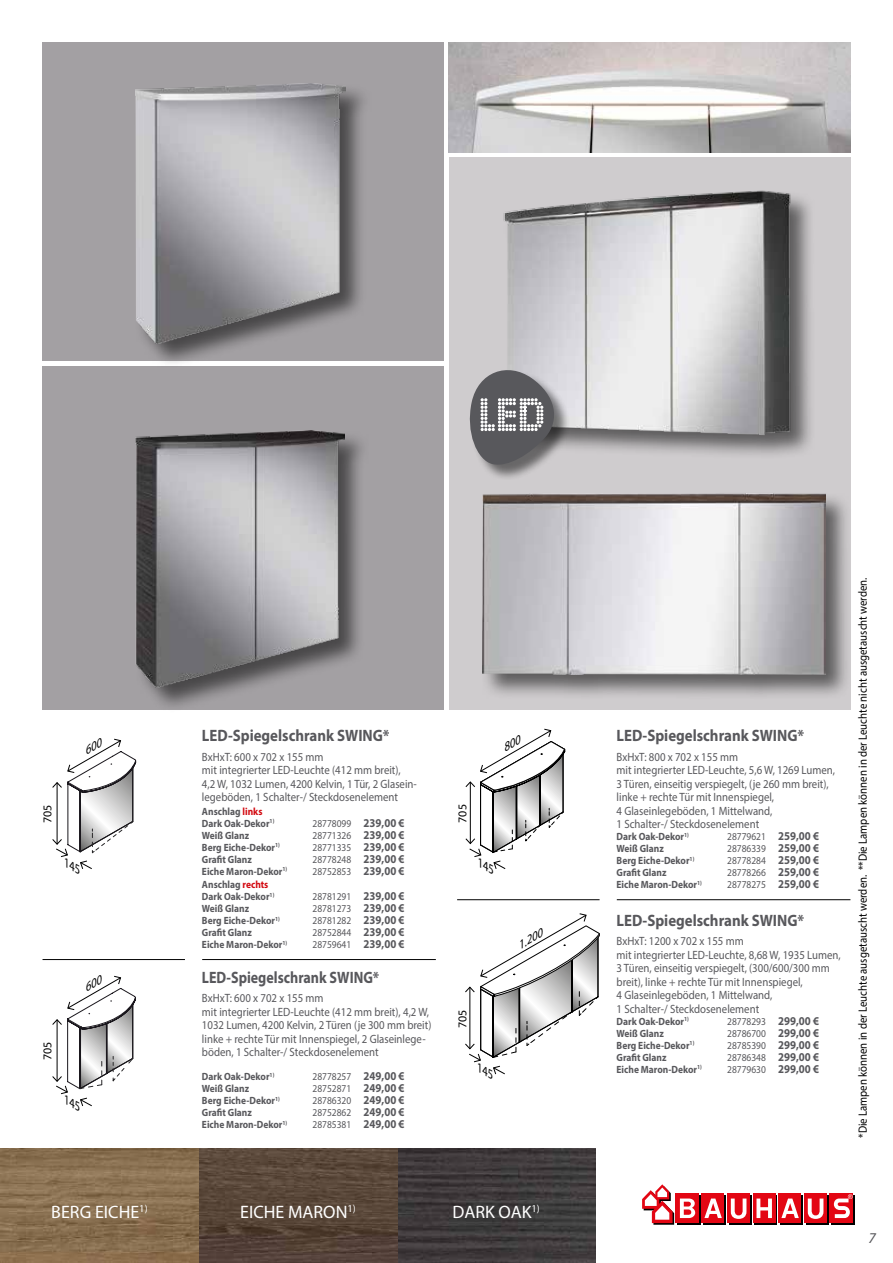
<style>
.page{position:relative;width:893px;height:1263px;background:#fff}
.page>*{position:absolute;margin:0;border:0;box-sizing:border-box;transform-origin:0 0}
.t1{font:18px "Myriad Pro";color:#fff}
.t2{font:700 16.5px "Myriad Pro";color:#58585c;scale:.9 1}
.t3{font:700 16.5px "Myriad Pro";color:#58585c;scale:.85 1}
.t4{font:italic 15px "Myriad Pro";color:#58585c}
.t5{font:12px/13.5px "Myriad Pro";color:#58585c;scale:.9 1}
.t6{font:12px "Myriad Pro";color:#000;scale:.9 1}
.t7{font:12px "Myriad Pro";color:#000}
.t8{font:italic 12px "Myriad Pro";color:#000}
.t9{font:700 10.5px/12px "Myriad Pro";color:#58585c;scale:.9 1}
.t10{font:10.5px "Myriad Pro";color:#58585c;scale:.9 1}
.s1{color:#d20a11}
.s2{font-weight:700;font-size:12px}
</style>
<div class="page">
<div style="left:449px;top:157px;width:401px;height:552px;background:#cfccce"></div>
<div style="left:43px;top:43px;width:401px;height:318px;background:#a3a0a3"></div>
<img style="left:449px;top:43px;width:401px;height:110px">
<div style="left:43px;top:366px;width:401px;height:343px;background:#a3a0a3"></div>
<div style="left:703px;top:1195px;width:23px;height:30px;background:#000"></div>
<div style="left:831px;top:1195px;width:24px;height:30px;background:#000"></div>
<div style="left:754px;top:1195px;width:23px;height:30px;background:#000"></div>
<div style="left:780px;top:1195px;width:23px;height:30px;background:#000"></div>
<div style="left:677px;top:1195px;width:23px;height:30px;background:#000"></div>
<div style="left:729px;top:1195px;width:23px;height:30px;background:#000"></div>
<div style="left:806px;top:1195px;width:23px;height:30px;background:#000"></div>
<div style="left:701px;top:1194px;width:23px;height:29px;background:#e30613"></div>
<div style="left:830px;top:1194px;width:23px;height:29px;background:#e30613"></div>
<div style="left:753px;top:1194px;width:23px;height:29px;background:#e30613"></div>
<div style="left:675px;top:1194px;width:24px;height:29px;background:#e30613"></div>
<svg style="left:642px;top:1184px;width:32px;height:41px"></svg>
<svg style="left:756px;top:1198px;width:16px;height:20px"></svg>
<svg style="left:704px;top:1198px;width:18px;height:20px"></svg>
<div style="left:727px;top:1194px;width:23px;height:29px;background:#e30613"></div>
<svg style="left:731px;top:1198px;width:15px;height:21px"></svg>
<div style="left:804px;top:1194px;width:23px;height:29px;background:#e30613"></div>
<svg style="left:808px;top:1198px;width:15px;height:21px"></svg>
<svg style="left:680px;top:1198px;width:15px;height:20px"></svg>
<div style="left:778px;top:1194px;width:23px;height:29px;background:#e30613"></div>
<svg style="left:781px;top:1198px;width:18px;height:20px"></svg>
<svg style="left:834px;top:1194px;width:19px;height:24px"></svg>
<img style="left:1px;top:1148px;width:594px;height:115px">
<img style="left:0;top:1148px;width:1px;height:115px">
<hr style="left:457px;top:899px;width:143px;height:1px;background:#000">
<hr style="left:43px;top:959px;width:142px;height:1px;background:#000">
<hr style="left:617px;top:899px;width:233px;height:1px;background:#000">
<hr style="left:202px;top:959px;width:234px;height:1px;background:#000">
<div style="left:503px;top:189px;width:313px;height:271px;background:#000;opacity:.55"></div>
<img style="left:503px;top:189px;width:309px;height:261px">
<div style="left:135px;top:82px;width:237px;height:287px;background:#000;opacity:.55"></div>
<img style="left:136px;top:83px;width:210px;height:260px">
<div style="left:135px;top:430px;width:236px;height:283px;background:#000;opacity:.55"></div>
<img style="left:136px;top:431px;width:208px;height:257px">
<div style="left:481px;top:491px;width:371px;height:210px;background:#000;opacity:.55"></div>
<img style="left:482px;top:492px;width:343px;height:182px">
<div style="left:471px;top:371px;width:100px;height:110px;background:#000;opacity:.5"></div>
<svg style="left:470px;top:370px;width:84px;height:95px;background:#7c7c7f"></svg>
<svg style="left:52px;top:738px;width:84px;height:131px"></svg>
<svg style="left:52px;top:975px;width:84px;height:132px"></svg>
<svg style="left:465px;top:913px;width:135px;height:162px"></svg>
<svg style="left:465px;top:729px;width:100px;height:140px"></svg>
<p class="t7" style="left:40px;top:823px;width:20px;rotate:-90deg">705</p>
<p class="t7" style="left:40px;top:1060px;width:20px;rotate:-90deg">705</p>
<h2 class="t2" style="left:202px;top:725px;width:210px">LED-Spiegelschrank SWING*</h2>
<p class="t5" style="left:202px;top:750px;width:240px">BxHxT: 600 x 702 x 155 mm<br>mit integrierter LED-Leuchte (412 mm breit), 4,2 W, 1032 Lumen, 4200 Kelvin, 1 Tür, 2 Glasein&shy;legeböden, 1 Schalter-/ Steckdosenelement</p>
<p class="t9" style="left:202px;top:805px;width:82px">Anschlag <span class="s1">links<br></span>Dark Oak-Dekor<sup>1)</sup></p>
<p class="t10" style="left:313px;top:817px;width:104px">28778099 <span class="s2">239,00 €</span></p>
<p class="t9" style="left:202px;top:829px;width:54px">Weiß Glanz</p>
<p class="t10" style="left:313px;top:829px;width:104px">28771326 <span class="s2">239,00 €</span></p>
<p class="t9" style="left:202px;top:841px;width:88px">Berg Eiche-Dekor<sup>1)</sup></p>
<p class="t10" style="left:313px;top:841px;width:104px">28771335 <span class="s2">239,00 €</span></p>
<p class="t9" style="left:202px;top:853px;width:57px">Grafit Glanz</p>
<p class="t10" style="left:313px;top:853px;width:104px">28778248 <span class="s2">239,00 €</span></p>
<p class="t9" style="left:202px;top:865px;width:96px">Eiche Maron-Dekor<sup>1)</sup></p>
<p class="t10" style="left:313px;top:865px;width:104px">28752853 <span class="s2">239,00 €</span></p>
<p class="t9" style="left:202px;top:878px;width:82px">Anschlag <span class="s1">rechts<br></span>Dark Oak-Dekor<sup>1)</sup></p>
<p class="t10" style="left:313px;top:890px;width:104px">28781291 <span class="s2">239,00 €</span></p>
<p class="t9" style="left:202px;top:902px;width:54px">Weiß Glanz</p>
<p class="t10" style="left:313px;top:902px;width:104px">28781273 <span class="s2">239,00 €</span></p>
<p class="t9" style="left:202px;top:914px;width:88px">Berg Eiche-Dekor<sup>1)</sup></p>
<p class="t10" style="left:313px;top:914px;width:104px">28781282 <span class="s2">239,00 €</span></p>
<p class="t9" style="left:202px;top:926px;width:57px">Grafit Glanz</p>
<p class="t10" style="left:313px;top:926px;width:104px">28752844 <span class="s2">239,00 €</span></p>
<p class="t9" style="left:202px;top:938px;width:96px">Eiche Maron-Dekor<sup>1)</sup></p>
<p class="t10" style="left:313px;top:938px;width:104px">28759641 <span class="s2">239,00 €</span></p>
<h2 class="t3" style="left:202px;top:966px;width:210px">LED-Spiegelschrank SWING*</h2>
<p class="t5" style="left:202px;top:991px;width:256px">BxHxT: 600 x 702 x 155 mm<br>mit integrierter LED-Leuchte (412 mm breit), 4,2 W, 1032 Lumen, 4200 Kelvin, 2 Türen (je 300 mm breit) linke + rechte Tür mit Innenspiegel, 2 Glaseinlege&shy;böden, 1 Schalter-/ Steckdosenelement</p>
<p class="t9" style="left:202px;top:1070px;width:82px">Dark Oak-Dekor<sup>1)</sup></p>
<p class="t10" style="left:313px;top:1070px;width:104px">28778257 <span class="s2">249,00 €</span></p>
<p class="t9" style="left:202px;top:1082px;width:54px">Weiß Glanz</p>
<p class="t10" style="left:313px;top:1082px;width:104px">28752871 <span class="s2">249,00 €</span></p>
<p class="t9" style="left:202px;top:1094px;width:88px">Berg Eiche-Dekor<sup>1)</sup></p>
<p class="t10" style="left:313px;top:1094px;width:104px">28786320 <span class="s2">249,00 €</span></p>
<p class="t9" style="left:202px;top:1106px;width:57px">Grafit Glanz</p>
<p class="t10" style="left:313px;top:1106px;width:104px">28752862 <span class="s2">249,00 €</span></p>
<p class="t9" style="left:202px;top:1118px;width:96px">Eiche Maron-Dekor<sup>1)</sup></p>
<p class="t10" style="left:313px;top:1118px;width:104px">28785381 <span class="s2">249,00 €</span></p>
<p class="t7" style="left:455px;top:823px;width:20px;rotate:-90deg">705</p>
<p class="t7" style="left:455px;top:1028px;width:20px;rotate:-90deg">705</p>
<p class="t8" style="left:514px;top:940px;width:29px;rotate:-30deg">1.200</p>
<h1 class="t1" style="left:51px;top:1201px;width:98px">BERG EICHE<sup>1)</sup></h1>
<h1 class="t1" style="left:240px;top:1201px;width:117px">EICHE MARON<sup>1)</sup></h1>
<h1 class="t1" style="left:453px;top:1201px;width:89px">DARK OAK<sup>1)</sup></h1>
<h2 class="t2" style="left:617px;top:725px;width:210px">LED-Spiegelschrank SWING*</h2>
<p class="t5" style="left:617px;top:750px;width:244px">BxHxT: 800 x 702 x 155 mm<br>mit integrierter LED-Leuchte, 5,6 W, 1269 Lumen, 3 Türen, einseitig verspiegelt, (je 260 mm breit), linke + rechte Tür mit Innenspiegel,<br>4 Glaseinlegeböden, 1 Mittelwand,<br>1 Schalter-/ Steckdosenelement</p>
<p class="t9" style="left:617px;top:830px;width:82px">Dark Oak-Dekor<sup>1)</sup></p>
<p class="t10" style="left:727px;top:830px;width:104px">28779621 <span class="s2">259,00 €</span></p>
<p class="t9" style="left:617px;top:842px;width:54px">Weiß Glanz</p>
<p class="t10" style="left:727px;top:842px;width:104px">28786339 <span class="s2">259,00 €</span></p>
<p class="t9" style="left:617px;top:854px;width:88px">Berg Eiche-Dekor<sup>1)</sup></p>
<p class="t10" style="left:727px;top:854px;width:104px">28778284 <span class="s2">259,00 €</span></p>
<p class="t9" style="left:617px;top:866px;width:57px">Grafit Glanz</p>
<p class="t10" style="left:727px;top:866px;width:104px">28778266 <span class="s2">259,00 €</span></p>
<p class="t9" style="left:617px;top:878px;width:96px">Eiche Maron-Dekor<sup>1)</sup></p>
<p class="t10" style="left:727px;top:878px;width:104px">28778275 <span class="s2">259,00 €</span></p>
<h2 class="t2" style="left:617px;top:910px;width:210px">LED-Spiegelschrank SWING*</h2>
<p class="t5" style="left:617px;top:934px;width:251px">BxHxT: 1200 x 702 x 155 mm<br>mit integrierter LED-Leuchte, 8,68 W, 1935 Lumen, 3 Türen, einseitig verspiegelt, (300/600/300 mm breit), linke + rechte Tür mit Innenspiegel,<br>4 Glaseinlegeböden, 1 Mittelwand,<br>1 Schalter-/ Steckdosenelement</p>
<p class="t9" style="left:617px;top:1015px;width:82px">Dark Oak-Dekor<sup>1)</sup></p>
<p class="t10" style="left:727px;top:1015px;width:104px">28778293 <span class="s2">299,00 €</span></p>
<p class="t9" style="left:617px;top:1027px;width:54px">Weiß Glanz</p>
<p class="t10" style="left:727px;top:1027px;width:104px">28786700 <span class="s2">299,00 €</span></p>
<p class="t9" style="left:617px;top:1039px;width:88px">Berg Eiche-Dekor<sup>1)</sup></p>
<p class="t10" style="left:727px;top:1039px;width:104px">28785390 <span class="s2">299,00 €</span></p>
<p class="t9" style="left:617px;top:1051px;width:57px">Grafit Glanz</p>
<p class="t10" style="left:727px;top:1051px;width:104px">28786348 <span class="s2">299,00 €</span></p>
<p class="t9" style="left:617px;top:1063px;width:96px">Eiche Maron-Dekor<sup>1)</sup></p>
<p class="t10" style="left:727px;top:1063px;width:104px">28779630 <span class="s2">299,00 €</span></p>
<p class="t6" style="left:855px;top:1138px;width:624px;rotate:-90deg">*Die Lampen können in der Leuchte ausgetauscht werden. **Die Lampen können in der Leuchte nicht ausgetauscht werden.</p>
<p class="t4" style="left:869px;top:1229px;width:9px">7</p>
</div>
